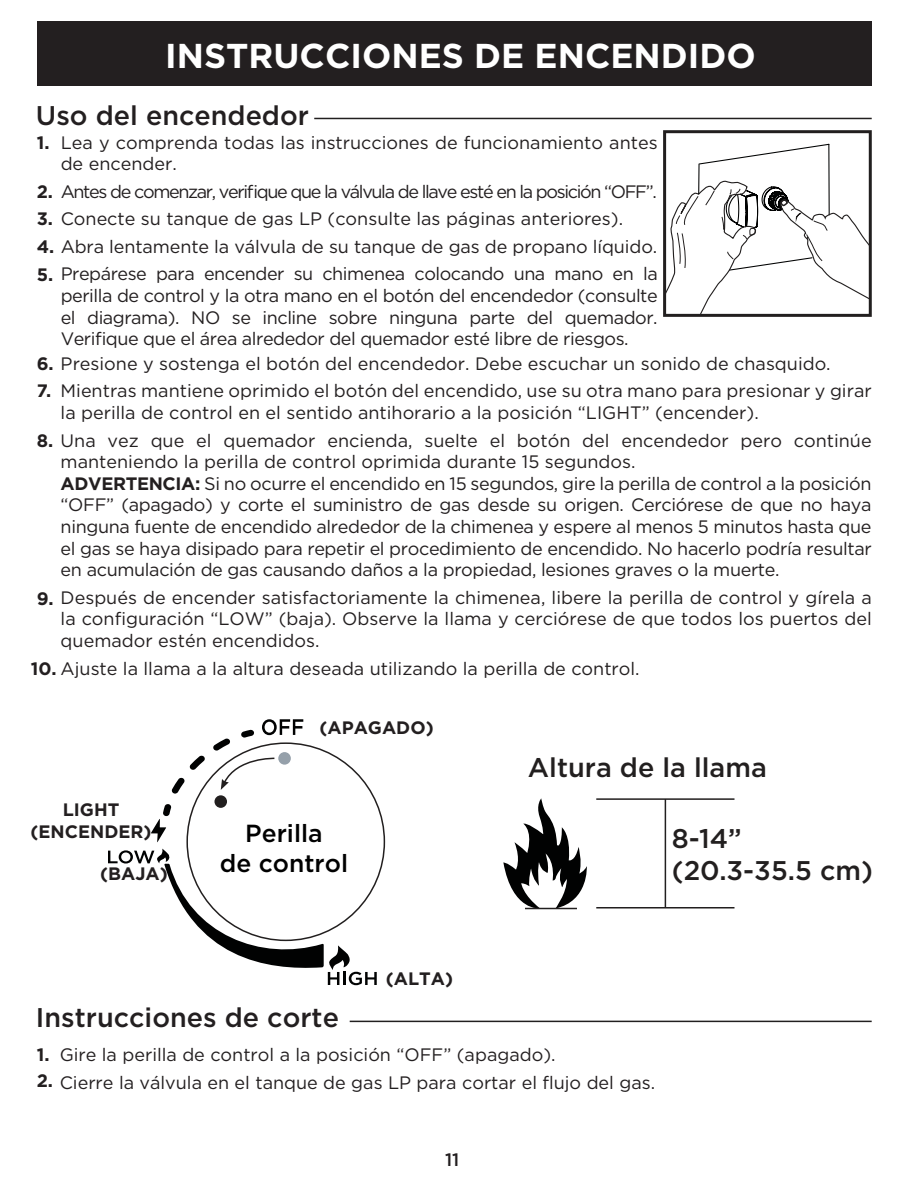
<style>
.page{position:relative;width:918px;height:1188px;background:#fff}
.page>*{position:absolute;margin:0;border:0;box-sizing:border-box;transform-origin:0 0}
.t1{font:700 34.5px "Gotham";color:#fff}
.t2{font:500 27px "Gotham";color:#231f20}
.t3{font:500 27px/32.4px "Gotham";color:#221f1f}
.t4{font:500 24.75px/29.7px "Gotham";color:#000;text-align:center}
.t5{font:18px/21.6px "Gotham";color:#231f20}
.t6{font:18px/21.6px "Gotham";letter-spacing:-.02em;color:#231f20}
.t7{font:18px "Gotham";letter-spacing:-.075em;color:#231f20}
.t8{font:18px "Gotham";letter-spacing:-.025em;color:#231f20}
.t9{font:700 18px/25.5px "Gotham";color:#231f20}
.t10{font:500 18px "Gotham";color:#231f20}
.s1{font-weight:700}
</style>
<div class="page">
<div style="left:37px;top:21px;width:834px;height:65px;background:#231f20"></div>
<hr style="left:314px;top:118px;width:558px;height:1px;background:#221f1f">
<svg style="left:663px;top:130px;width:209px;height:187px"></svg>
<hr style="left:698px;top:164px;width:2px;height:30px;background:#010202">
<svg style="left:503px;top:798px;width:84px;height:112px"></svg>
<svg style="left:108px;top:849px;width:269px;height:136px"></svg>
<svg style="left:151px;top:804px;width:21px;height:38px"></svg>
<div style="left:187px;top:743px;width:197px;height:197px;background:#fff;border-radius:50%"></div>
<div style="left:214px;top:795px;width:13px;height:13px;background:#221f1f;border-radius:50%"></div>
<hr style="left:665px;top:800px;width:1px;height:107px;background:#221f1f">
<hr style="left:596px;top:798px;width:139px;height:2px;background:#221f1f">
<hr style="left:596px;top:907px;width:139px;height:2px;background:#221f1f">
<hr style="left:525px;top:908px;width:52px;height:1px;background:#221f1f">
<svg style="left:171px;top:719px;width:132px;height:75px"></svg>
<hr style="left:350px;top:1021px;width:522px;height:1px;background:#221f1f">
<h1 class="t1" style="left:165px;top:33px;width:592px">INSTRUCCIONES DE ENCENDIDO</h1>
<h2 class="t2" style="left:36px;top:97px;width:274px">Uso del encendedor</h2>
<p class="t9" style="left:37px;top:129px;width:14px">1.</p>
<p class="t7" style="left:37px;top:180px;width:622px"><span class="s1">2.</span> Antes de comenzar, verifique que la válvula de llave esté en la posición “OFF”.</p>
<p class="t5" style="left:37px;top:208px;width:588px"><span class="s1">3.</span> Conecte su tanque de gas LP (consulte las páginas anteriores).</p>
<p class="t5" style="left:37px;top:235px;width:622px"><span class="s1">4.</span> Abra lentamente la válvula de su tanque de gas de propano líquido.</p>
<p class="t8" style="left:37px;top:263px;width:623px"><span class="s1">5.</span> Prepárese para encender su chimenea colocando una mano en la</p>
<p class="t5" style="left:61px;top:131px;width:599px">Lea y comprenda todas las instrucciones de funcionamiento antes de encender.</p>
<p class="t5" style="left:61px;top:285px;width:599px;text-align:justify">perilla de control y la otra mano en el botón del encendedor (consulte el diagrama). NO se incline sobre ninguna parte del quemador.<br>Verifique que el área alrededor del quemador esté libre de riesgos.</p>
<p class="t5" style="left:61px;top:380px;width:813px">Mientras mantiene oprimido el botón del encendido, use su otra mano para presionar y girar la perilla de control en el sentido antihorario a la posición “LIGHT” (encender).</p>
<p class="t6" style="left:61px;top:451px;width:813px">manteniendo la perilla de control oprimida durante 15 segundos.<br><span class="s1">ADVERTENCIA:</span> Si no ocurre el encendido en 15 segundos, gire la perilla de control a la posición “OFF” (apagado) y corte el suministro de gas desde su origen. Cerciórese de que no haya ninguna fuente de encendido alrededor de la chimenea y espere al menos 5 minutos hasta que el gas se haya disipado para repetir el procedimiento de encendido. No hacerlo podría resultar en acumulación de gas causando daños a la propiedad, lesiones graves o la muerte.</p>
<p class="t5" style="left:61px;top:608px;width:813px">la configuración “LOW” (baja). Observe la llama y cerciórese de que todos los puertos del quemador estén encendidos.</p>
<p class="t5" style="left:37px;top:349px;width:795px;line-height:27.5px"><span class="s1">6.</span> Presione y sostenga el botón del encendedor. Debe escuchar un sonido de chasquido.<br><span class="s1">7.</span></p>
<p class="t5" style="left:37px;top:429px;width:836px"><span class="s1">8.</span> Una vez que el quemador encienda, suelte el botón del encendedor pero continúe</p>
<p class="t5" style="left:37px;top:586px;width:837px"><span class="s1">9.</span> Después de encender satisfactoriamente la chimenea, libere la perilla de control y gírela a</p>
<p class="t5" style="left:31px;top:657px;width:610px"><span class="s1">10.</span> Ajuste la llama a la altura deseada utilizando la perilla de control.</p>
<p class="t9" style="left:31px;top:799px;width:123px;line-height:21.6px;text-align:center">LIGHT (ENCENDER)</p>
<p class="t9" style="left:100px;top:861px;width:69px">(BAJA)</p>
<p class="t9" style="left:320px;top:714px;width:116px">(APAGADO)</p>
<h3 class="t4" style="left:220px;top:819px;width:130px">Perilla<br>de control</h3>
<p class="t9" style="left:386px;top:966px;width:69px">(ALTA)</p>
<h2 class="t3" style="left:528px;top:751px;width:240px">Altura de la llama</h2>
<h2 class="t3" style="left:672px;top:822px;width:203px">8-14” (20.3-35.5 cm)</h2>
<h2 class="t2" style="left:36px;top:1000px;width:305px">Instrucciones de corte</h2>
<p class="t9" style="left:37px;top:1042px;width:18px">1.<br>2.</p>
<p class="t5" style="left:60px;top:1041px;width:597px;line-height:27.6px">Gire la perilla de control a la posición “OFF” (apagado).<br>Cierre la válvula en el tanque de gas LP para cortar el flujo del gas.</p>
<p class="t10" style="left:445px;top:1148px;width:16px">11</p>
</div>
